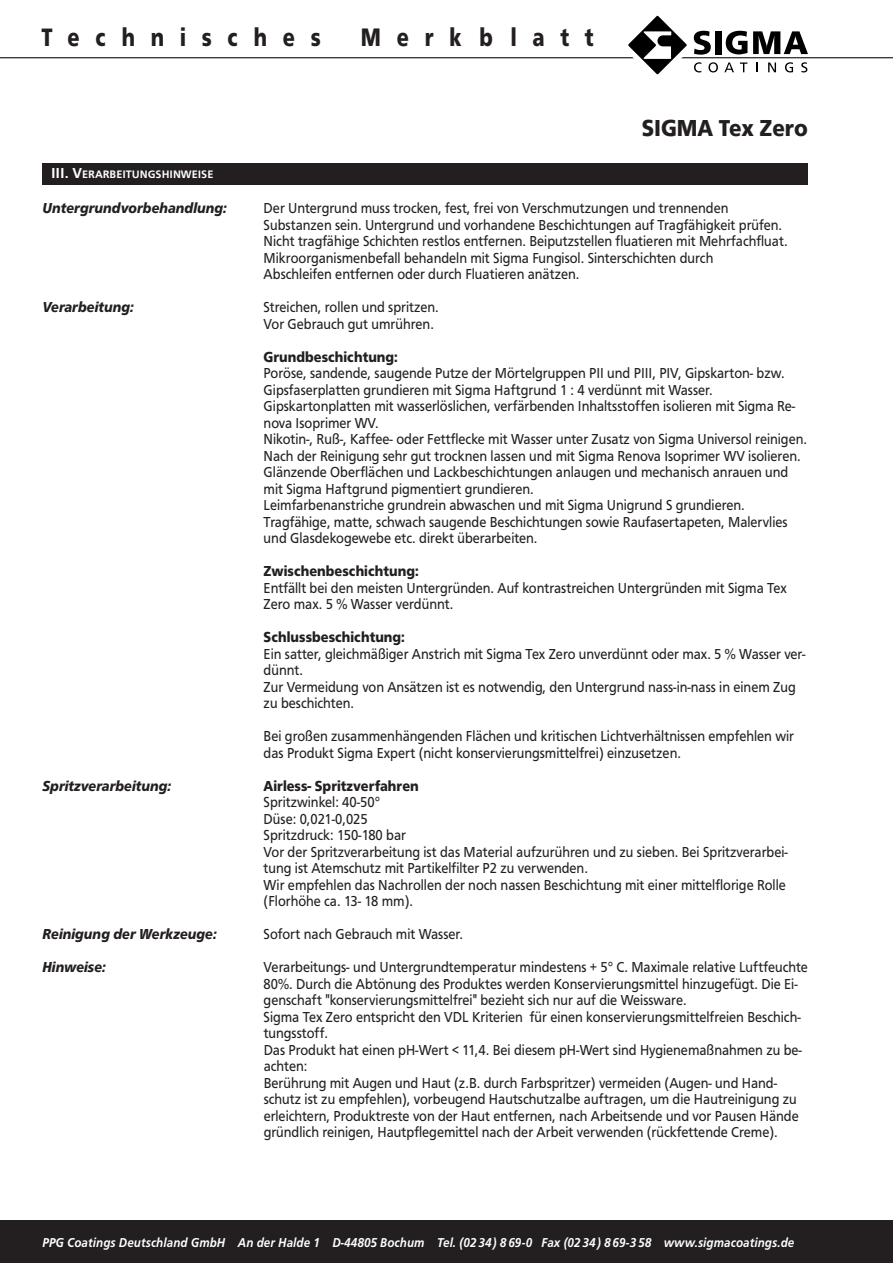
<style>
.page{position:relative;width:893px;height:1263px;background:#fff}
.page>*{position:absolute;margin:0;border:0;box-sizing:border-box;transform-origin:0 0}
.t1{font:700 26.25px "Frutus T";letter-spacing:.75em;color:#231f20;scale:.8 1}
.t2{font:700 24px "Frutus T";color:#231f20;scale:.9 1}
.t3{font:15px/16.5px "Frutus T";color:#231f20;scale:.9 1}
.t4{font:italic 700 15px "Frutus T";color:#231f20;scale:.9 1}
.t5{font:700 15px "Frutus T";color:#231f20;scale:.9 1}
.t6{font:italic 500 13.35px "Frutus T";letter-spacing:.01em;color:#fff;scale:.9 1}
.t7{font:500 11.25px "Frutus T";color:#fff}
.s1{font-size:15px}
</style>
<div class="page">
<div style="left:0;top:1220px;width:893px;height:43px;background:#231f20"></div>
<div style="left:43px;top:163px;width:765px;height:21px;background:#231f20"></div>
<hr style="left:0;top:57px;width:893px;height:1px;background:#231f20">
<svg style="left:724px;top:62px;width:10px;height:10px"></svg>
<svg style="left:740px;top:62px;width:7px;height:10px"></svg>
<svg style="left:768px;top:62px;width:8px;height:10px"></svg>
<svg style="left:785px;top:62px;width:8px;height:10px"></svg>
<svg style="left:801px;top:62px;width:6px;height:10px"></svg>
<svg style="left:621px;top:15px;width:97px;height:60px"></svg>
<div style="left:715px;top:31px;width:7px;height:23px;background:#000"></div>
<svg style="left:726px;top:31px;width:21px;height:23px"></svg>
<svg style="left:753px;top:31px;width:55px;height:23px"></svg>
<h1 class="t1" style="left:42px;top:22px;width:351px">Technisches</h1>
<h1 class="t1" style="left:361px;top:22px;width:293px">Merkblatt</h1>
<p class="t7" style="left:51px;top:167px;width:164px"><span class="s1">III. V</span>ERARBEITUNGSHINWEISE</p>
<h2 class="t2" style="left:642px;top:114px;width:186px">SIGMA Tex Zero</h2>
<p class="t4" style="left:43px;top:199px;width:206px">Untergrundvorbehandlung:</p>
<p class="t3" style="left:264px;top:200px;width:584px">Der Untergrund muss trocken, fest, frei von Verschmutzungen und trennenden Substanzen sein. Untergrund und vorhandene Beschichtungen auf Tragfähigkeit prüfen.<br>Nicht tragfähige Schichten restlos entfernen. Beiputzstellen fluatieren mit Mehrfachfluat.<br>Mikroorganismenbefall behandeln mit Sigma Fungisol. Sinterschichten durch<br>Abschleifen entfernen oder durch Fluatieren anätzen.</p>
<p class="t4" style="left:43px;top:298px;width:103px">Verarbeitung:</p>
<p class="t3" style="left:264px;top:299px;width:196px">Streichen, rollen und spritzen.<br>Vor Gebrauch gut umrühren.</p>
<p class="t5" style="left:264px;top:348px;width:151px">Grundbeschichtung:</p>
<p class="t3" style="left:264px;top:365px;width:605px">Poröse, sandende, saugende Putze der Mörtelgruppen PII und PIII, PIV, Gipskarton- bzw.<br>Gipsfaserplatten grundieren mit Sigma Haftgrund 1 : 4 verdünnt mit Wasser.<br>Gipskartonplatten mit wasserlöslichen, verfärbenden Inhaltsstoffen isolieren mit Sigma Re&shy;nova Isoprimer WV.<br>Nikotin-, Ruß-, Kaffee- oder Fettflecke mit Wasser unter Zusatz von Sigma Universol reinigen.<br>Nach der Reinigung sehr gut trocknen lassen und mit Sigma Renova Isoprimer WV isolieren.<br>Glänzende Oberflächen und Lackbeschichtungen anlaugen und mechanisch anrauen und mit Sigma Haftgrund pigmentiert grundieren.<br>Leimfarbenanstriche grundrein abwaschen und mit Sigma Unigrund S grundieren.<br>Tragfähige, matte, schwach saugende Beschichtungen sowie Raufasertapeten, Malervlies und Glasdekogewebe etc. direkt überarbeiten.</p>
<p class="t5" style="left:264px;top:562px;width:174px">Zwischenbeschichtung:</p>
<p class="t3" style="left:264px;top:579px;width:583px">Entfällt bei den meisten Untergründen. Auf kontrastreichen Untergründen mit Sigma Tex<br>Zero max. 5 % Wasser verdünnt.</p>
<p class="t5" style="left:264px;top:628px;width:158px">Schlussbeschichtung:</p>
<p class="t3" style="left:264px;top:645px;width:604px">Ein satter, gleichmäßiger Anstrich mit Sigma Tex Zero unverdünnt oder max. 5 % Wasser ver&shy;dünnt.<br>Zur Vermeidung von Ansätzen ist es notwendig, den Untergrund nass-in-nass in einem Zug zu beschichten.</p>
<p class="t3" style="left:264px;top:728px;width:591px">Bei großen zusammenhängenden Flächen und kritischen Lichtverhältnissen empfehlen wir das Produkt Sigma Expert (nicht konservierungsmittelfrei) einzusetzen.</p>
<p class="t4" style="left:43px;top:777px;width:145px">Spritzverarbeitung:</p>
<p class="t5" style="left:264px;top:777px;width:174px">Airless- Spritzverfahren</p>
<p class="t3" style="left:264px;top:794px;width:584px">Spritzwinkel: 40-50°<br>Düse: 0,021-0,025<br>Spritzdruck: 150-180 bar<br>Vor der Spritzverarbeitung ist das Material aufzurühren und zu sieben. Bei Spritzverarbei&shy;tung ist Atemschutz mit Partikelfilter P2 zu verwenden.<br>Wir empfehlen das Nachrollen der noch nassen Beschichtung mit einer mittelflorige Rolle (Florhöhe ca. 13- 18 mm).</p>
<p class="t4" style="left:43px;top:925px;width:195px">Reinigung der Werkzeuge:</p>
<p class="t3" style="left:264px;top:926px;width:223px">Sofort nach Gebrauch mit Wasser.</p>
<p class="t4" style="left:43px;top:958px;width:72px">Hinweise:</p>
<p class="t3" style="left:264px;top:959px;width:606px">Verarbeitungs- und Untergrundtemperatur mindestens + 5° C. Maximale relative Luftfeuchte 80%. Durch die Abtönung des Produktes werden Konservierungsmittel hinzugefügt. Die Ei&shy;genschaft "konservierungsmittelfrei" bezieht sich nur auf die Weissware.<br>Sigma Tex Zero entspricht den VDL Kriterien für einen konservierungsmittelfreien Beschich&shy;tungsstoff.<br>Das Produkt hat einen pH-Wert &lt; 11,4. Bei diesem pH-Wert sind Hygienemaßnahmen zu be&shy;achten:<br>Berührung mit Augen und Haut (z.B. durch Farbspritzer) vermeiden (Augen- und Hand&shy;schutz ist zu empfehlen), vorbeugend Hautschutzalbe auftragen, um die Hautreinigung zu erleichtern, Produktreste von der Haut entfernen, nach Arbeitsende und vor Pausen Hände gründlich reinigen, Hautpflegemittel nach der Arbeit verwenden (rückfettende Creme).</p>
<p class="t6" style="left:43px;top:1235px;width:837px">PPG Coatings Deutschland GmbH An der Halde 1 D-44805 Bochum Tel. (02 34) 869-0 Fax (02 34) 869-3 58 www.sigmacoatings.de</p>
</div>
